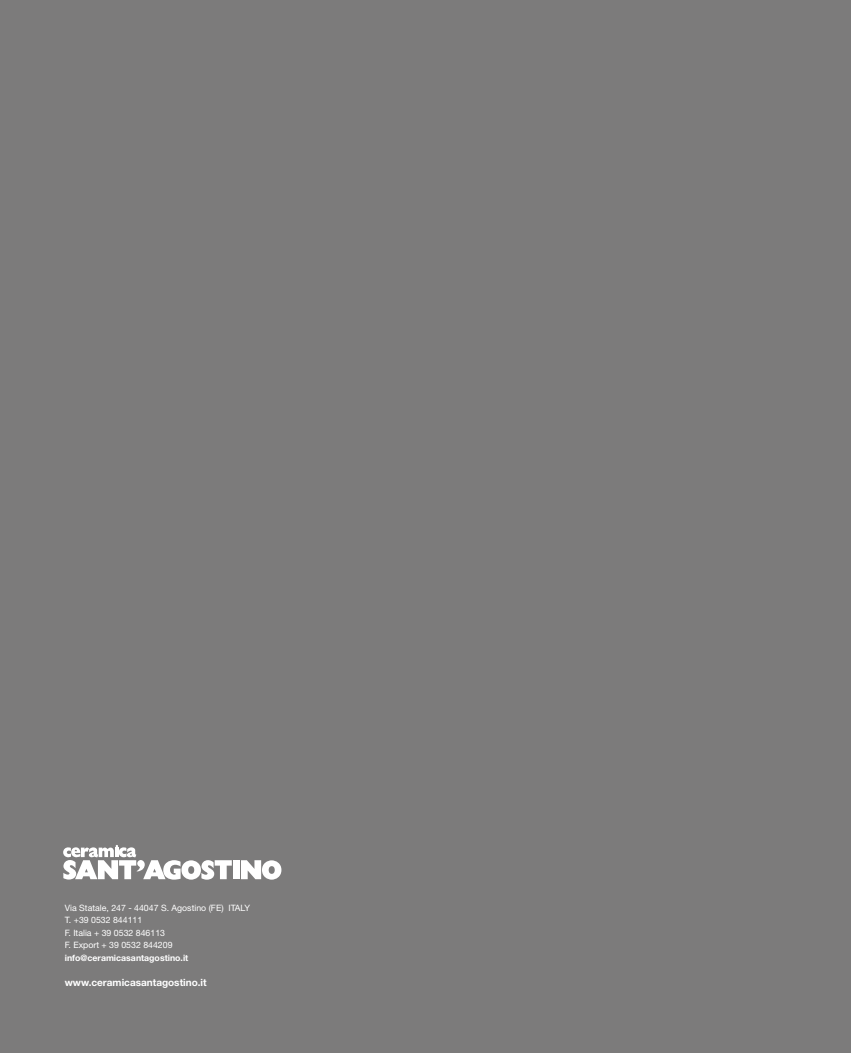
<style>
.page{position:relative;width:851px;height:1053px;background:#fff}
.page>*{position:absolute;margin:0;border:0;box-sizing:border-box;transform-origin:0 0}
.t1{font:700 10px "Helvetica Neue LT Std";color:#fff}
.t2{font:8.75px/12.5px "Helvetica Neue LT Std";color:#fff}
.t3{font:700 8.75px "Helvetica Neue LT Std";color:#fff}
</style>
<div class="page">
<div style="left:0;top:0;width:850px;height:1052px;background:#7c7b7b"></div>
<div style="left:233px;top:860px;width:6px;height:19px;background:#fff"></div>
<svg style="left:241px;top:860px;width:40px;height:19px"></svg>
<svg style="left:63px;top:845px;width:169px;height:34px"></svg>
<p class="t2" style="left:65px;top:901px;width:187px">Via Statale, 247 - 44047 S. Agostino (FE) ITALY<br>T. +39 0532 844111<br>F. Italia + 39 0532 846113<br>F. Export + 39 0532 844209</p>
<p class="t3" style="left:65px;top:952px;width:125px">info@ceramicasantagostino.it</p>
<p class="t1" style="left:65px;top:975px;width:143px">www.ceramicasantagostino.it</p>
</div>
